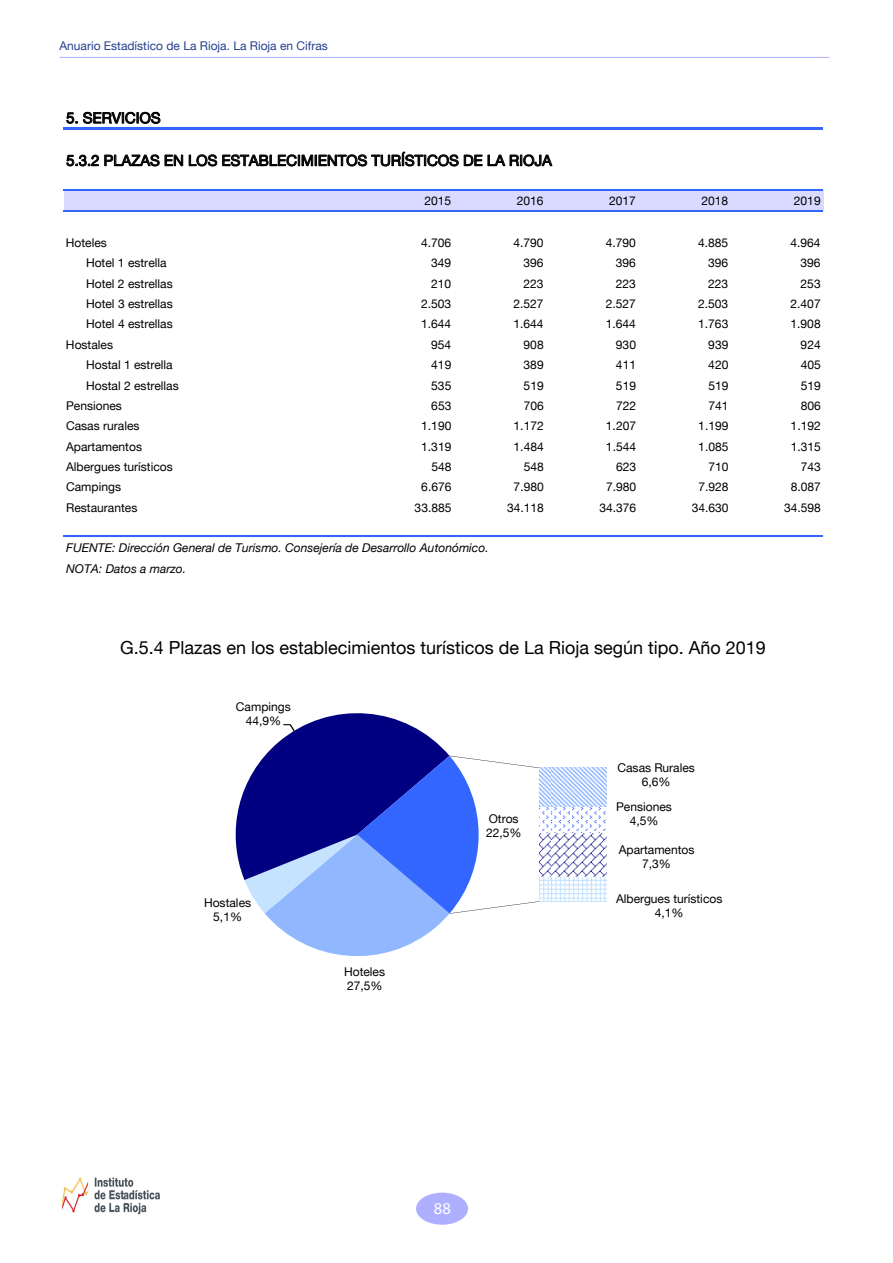
<style>
.page{position:relative;width:893px;height:1263px;background:#fff}
.page>*{position:absolute;margin:0;border:0;box-sizing:border-box;transform-origin:0 0}
.t1{font:18px "Helvetica Neue LT";color:#000}
.t2{font:16.5px "Myriad Pro";color:#fff}
.t3{font:15px "Helvetica Neue LT";color:#000}
.t4{font:12px/14.1px "Helvetica Neue LT";color:#000;text-align:center}
.t5{font:italic 12px/20.4px "Helvetica Neue LT";color:#000}
.t6{font:12px "Helvetica Neue LT";color:#25408f}
</style>
<div class="page">
<div style="left:416px;top:1192px;width:52px;height:33px;background:#afafff;border-radius:50%"></div>
<img style="left:62px;top:1177px;width:98px;height:38px">
<hr style="left:60px;top:57px;width:769px;height:1px;background:#afafff">
<div style="left:64px;top:190px;width:759px;height:21px;background:#d9daff"></div>
<svg style="left:67px;top:112px;width:93px;height:12px"></svg>
<svg style="left:67px;top:155px;width:32px;height:11px"></svg>
<svg style="left:105px;top:155px;width:54px;height:11px"></svg>
<svg style="left:165px;top:155px;width:18px;height:11px"></svg>
<svg style="left:189px;top:155px;width:28px;height:11px"></svg>
<svg style="left:223px;top:152px;width:235px;height:14px"></svg>
<svg style="left:464px;top:155px;width:18px;height:11px"></svg>
<svg style="left:488px;top:155px;width:64px;height:11px"></svg>
<hr style="left:63px;top:128px;width:760px;height:2px;background:#3365ff">
<hr style="left:63px;top:190px;width:760px;height:1px;background:#3365ff">
<hr style="left:63px;top:210px;width:760px;height:1px;background:#3365ff">
<hr style="left:63px;top:535px;width:760px;height:2px;background:#3365ff">
<svg style="left:539px;top:768px;width:67px;height:39px"></svg>
<svg style="left:539px;top:807px;width:67px;height:27px"></svg>
<svg style="left:539px;top:834px;width:67px;height:43px"></svg>
<svg style="left:539px;top:877px;width:67px;height:25px"></svg>
<svg style="left:235px;top:713px;width:304px;height:243px"></svg>
<p class="t6" style="left:60px;top:39px;width:270px">Anuario Estadístico de La Rioja. La Rioja en Cifras</p>
<p class="t3" style="left:66px;top:109px;width:96px">5. SERVICIOS</p>
<p class="t3" style="left:66px;top:151px;width:487px">5.3.2 PLAZAS EN LOS ESTABLECIMIENTOS TURÍSTICOS DE LA RIOJA</p>
<p class="t4" style="left:424px;top:193px;width:28px">2015</p>
<p class="t4" style="left:517px;top:193px;width:28px">2016</p>
<p class="t4" style="left:609px;top:193px;width:28px">2017</p>
<p class="t4" style="left:701px;top:193px;width:28px">2018</p>
<p class="t4" style="left:794px;top:193px;width:28px">2019</p>
<p class="t4" style="left:66px;top:236px;width:43px">Hoteles</p>
<p class="t4" style="left:421px;top:236px;width:32px">4.706</p>
<p class="t4" style="left:513px;top:236px;width:32px">4.790</p>
<p class="t4" style="left:606px;top:236px;width:32px">4.790</p>
<p class="t4" style="left:698px;top:236px;width:32px">4.885</p>
<p class="t4" style="left:790px;top:236px;width:32px">4.964</p>
<p class="t4" style="left:86px;top:256px;width:82px">Hotel 1 estrella</p>
<p class="t4" style="left:431px;top:256px;width:22px">349</p>
<p class="t4" style="left:523px;top:256px;width:22px">396</p>
<p class="t4" style="left:616px;top:256px;width:22px">396</p>
<p class="t4" style="left:708px;top:256px;width:22px">396</p>
<p class="t4" style="left:801px;top:256px;width:22px">396</p>
<p class="t4" style="left:86px;top:276px;width:88px">Hotel 2 estrellas</p>
<p class="t4" style="left:431px;top:276px;width:22px">210</p>
<p class="t4" style="left:523px;top:276px;width:22px">223</p>
<p class="t4" style="left:616px;top:276px;width:22px">223</p>
<p class="t4" style="left:708px;top:276px;width:22px">223</p>
<p class="t4" style="left:801px;top:276px;width:22px">253</p>
<p class="t4" style="left:86px;top:297px;width:88px">Hotel 3 estrellas</p>
<p class="t4" style="left:421px;top:297px;width:32px">2.503</p>
<p class="t4" style="left:513px;top:297px;width:32px">2.527</p>
<p class="t4" style="left:606px;top:297px;width:32px">2.527</p>
<p class="t4" style="left:698px;top:297px;width:32px">2.503</p>
<p class="t4" style="left:790px;top:297px;width:32px">2.407</p>
<p class="t4" style="left:86px;top:317px;width:88px">Hotel 4 estrellas</p>
<p class="t4" style="left:421px;top:317px;width:32px">1.644</p>
<p class="t4" style="left:513px;top:317px;width:32px">1.644</p>
<p class="t4" style="left:606px;top:317px;width:32px">1.644</p>
<p class="t4" style="left:698px;top:317px;width:32px">1.763</p>
<p class="t4" style="left:790px;top:317px;width:32px">1.908</p>
<p class="t4" style="left:66px;top:337px;width:49px">Hostales</p>
<p class="t4" style="left:431px;top:337px;width:22px">954</p>
<p class="t4" style="left:524px;top:337px;width:22px">908</p>
<p class="t4" style="left:616px;top:337px;width:22px">930</p>
<p class="t4" style="left:708px;top:337px;width:22px">939</p>
<p class="t4" style="left:801px;top:337px;width:22px">924</p>
<p class="t4" style="left:86px;top:358px;width:88px">Hostal 1 estrella</p>
<p class="t4" style="left:431px;top:358px;width:22px">419</p>
<p class="t4" style="left:524px;top:358px;width:22px">389</p>
<p class="t4" style="left:616px;top:358px;width:22px">411</p>
<p class="t4" style="left:708px;top:358px;width:22px">420</p>
<p class="t4" style="left:801px;top:358px;width:22px">405</p>
<p class="t4" style="left:86px;top:378px;width:94px">Hostal 2 estrellas</p>
<p class="t4" style="left:431px;top:378px;width:22px">535</p>
<p class="t4" style="left:524px;top:378px;width:22px">519</p>
<p class="t4" style="left:616px;top:378px;width:22px">519</p>
<p class="t4" style="left:708px;top:378px;width:22px">519</p>
<p class="t4" style="left:801px;top:378px;width:22px">519</p>
<p class="t4" style="left:66px;top:398px;width:57px">Pensiones</p>
<p class="t4" style="left:431px;top:398px;width:22px">653</p>
<p class="t4" style="left:524px;top:398px;width:22px">706</p>
<p class="t4" style="left:616px;top:398px;width:22px">722</p>
<p class="t4" style="left:708px;top:398px;width:22px">741</p>
<p class="t4" style="left:801px;top:398px;width:22px">806</p>
<p class="t4" style="left:66px;top:419px;width:75px">Casas rurales</p>
<p class="t4" style="left:421px;top:419px;width:32px">1.190</p>
<p class="t4" style="left:514px;top:419px;width:32px">1.172</p>
<p class="t4" style="left:606px;top:419px;width:32px">1.207</p>
<p class="t4" style="left:698px;top:419px;width:32px">1.199</p>
<p class="t4" style="left:791px;top:419px;width:32px">1.192</p>
<p class="t4" style="left:66px;top:439px;width:77px">Apartamentos</p>
<p class="t4" style="left:421px;top:439px;width:32px">1.319</p>
<p class="t4" style="left:514px;top:439px;width:32px">1.484</p>
<p class="t4" style="left:606px;top:439px;width:32px">1.544</p>
<p class="t4" style="left:698px;top:439px;width:32px">1.085</p>
<p class="t4" style="left:791px;top:439px;width:32px">1.315</p>
<p class="t4" style="left:66px;top:459px;width:108px">Albergues turísticos</p>
<p class="t4" style="left:431px;top:459px;width:22px">548</p>
<p class="t4" style="left:524px;top:459px;width:22px">548</p>
<p class="t4" style="left:616px;top:459px;width:22px">623</p>
<p class="t4" style="left:708px;top:459px;width:22px">710</p>
<p class="t4" style="left:801px;top:459px;width:22px">743</p>
<p class="t4" style="left:66px;top:480px;width:56px">Campings</p>
<p class="t4" style="left:421px;top:480px;width:32px">6.676</p>
<p class="t4" style="left:514px;top:480px;width:32px">7.980</p>
<p class="t4" style="left:606px;top:480px;width:32px">7.980</p>
<p class="t4" style="left:698px;top:480px;width:32px">7.928</p>
<p class="t4" style="left:791px;top:480px;width:32px">8.087</p>
<p class="t4" style="left:66px;top:500px;width:73px">Restaurantes</p>
<p class="t4" style="left:415px;top:500px;width:38px">33.885</p>
<p class="t4" style="left:507px;top:500px;width:38px">34.118</p>
<p class="t4" style="left:599px;top:500px;width:38px">34.376</p>
<p class="t4" style="left:692px;top:500px;width:38px">34.630</p>
<p class="t4" style="left:784px;top:500px;width:38px">34.598</p>
<p class="t5" style="left:66px;top:538px;width:424px">FUENTE: Dirección General de Turismo. Consejería de Desarrollo Autonómico.<br>NOTA: Datos a marzo.</p>
<p class="t1" style="left:120px;top:637px;width:647px">G.5.4 Plazas en los establecimientos turísticos de La Rioja según tipo. Año 2019</p>
<p class="t4" style="left:236px;top:699px;width:56px">Campings<br>44,9%</p>
<p class="t4" style="left:204px;top:895px;width:49px">Hostales<br>5,1%</p>
<p class="t4" style="left:344px;top:965px;width:42px;text-align:left">Hoteles<br>27,5%</p>
<p class="t4" style="left:486px;top:811px;width:37px;text-align:left">Otros<br>22,5%</p>
<h2 class="t2" style="left:434px;top:1198px;width:18px">88</h2>
<p class="t4" style="left:617px;top:761px;width:79px">Casas Rurales<br>6,6%</p>
<p class="t4" style="left:616px;top:800px;width:57px">Pensiones<br>4,5%</p>
<p class="t4" style="left:619px;top:843px;width:77px">Apartamentos<br>7,3%</p>
<p class="t4" style="left:616px;top:892px;width:108px">Albergues turísticos<br>4,1%</p>
</div>
